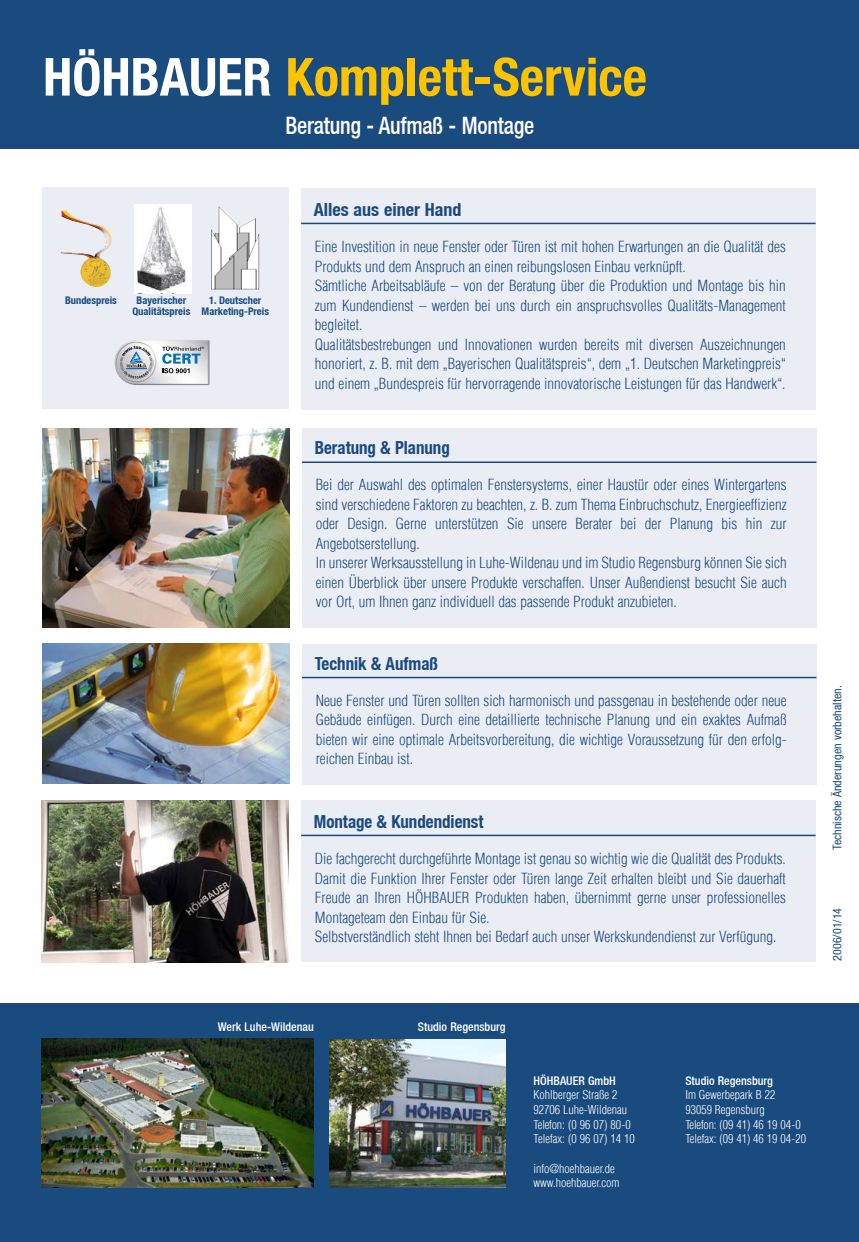
<style>
.page{position:relative;width:859px;height:1242px;background:#fff}
.page>*{position:absolute;margin:0;border:0;box-sizing:border-box;transform-origin:0 0}
.t1{font:700 condensed 52.5px "Helvetica Neue LT";color:#fdc300}
.t2{font:500 condensed 24px "Helvetica Neue LT";letter-spacing:-.01em;color:#fff;scale:.92 1}
.t3{font:700 condensed 18px "Helvetica Neue LT";color:#1a4b7e;scale:.94 1}
.t4{font:700 condensed 18px "Helvetica Neue LT";color:#1a4b7e}
.t5{font:300 condensed 15px/19.5px "Helvetica LT";color:#1a4b7e}
.t6{font:300 condensed 12px/14.7px "Helvetica LT";color:#fff}
.t7{font:500 condensed 12px "Helvetica Neue LT";color:#fff}
.t8{font:condensed 12px "Helvetica Neue LT";color:#1a4b7e}
.t9{font:700 condensed 10.5px/10.5px "Helvetica Neue LT";color:#1a4b7e;text-align:center}
.s1{color:#fff}
</style>
<div class="page">
<div style="left:42px;top:188px;width:246px;height:221px;background:#ebedf5"></div>
<div style="left:302px;top:644px;width:514px;height:140px;background:#ebedf5"></div>
<div style="left:302px;top:428px;width:514px;height:200px;background:#ebedf5"></div>
<div style="left:301px;top:800px;width:515px;height:162px;background:#ebedf5"></div>
<img style="left:43px;top:643px;width:246px;height:141px">
<hr style="left:301px;top:834px;width:515px;height:2px;background:#1a4b7e">
<hr style="left:302px;top:677px;width:514px;height:1px;background:#1a4b7e">
<img style="left:42px;top:800px;width:246px;height:162px">
<img style="left:43px;top:428px;width:246px;height:200px">
<div style="left:301px;top:188px;width:515px;height:222px;background:#ebedf5"></div>
<hr style="left:301px;top:223px;width:515px;height:1px;background:#1a4b7e">
<img style="left:134px;top:204px;width:57px;height:89px">
<img style="left:61px;top:210px;width:52px;height:77px">
<img style="left:211px;top:206px;width:48px;height:83px">
<img style="left:114px;top:340px;width:96px;height:45px">
<svg style="left:162px;top:346px;width:42px;height:27px"></svg>
<img style="left:119px;top:345px;width:34px;height:26px">
<img style="left:123px;top:378px;width:26px;height:1px">
<svg style="left:120px;top:345px;width:32px;height:33px"></svg>
<div style="left:0;top:0;width:859px;height:149px;background:#1a4b7e"></div>
<div style="left:0;top:1003px;width:859px;height:239px;background:#1a4b7e"></div>
<hr style="left:302px;top:461px;width:514px;height:2px;background:#1a4b7e">
<img style="left:42px;top:1039px;width:272px;height:148px">
<img style="left:330px;top:1039px;width:176px;height:148px">
<h1 class="t1" style="left:43px;top:45px;width:605px"><span class="s1">HÖHBAUER</span> Komplett-Service</h1>
<h2 class="t2" style="left:286px;top:112px;width:272px">Beratung - Aufmaß - Montage</h2>
<p class="t9" style="left:65px;top:294px;width:53px">Bundespreis</p>
<p class="t9" style="left:132px;top:295px;width:59px">Bayerischer<br>Qualitätspreis</p>
<p class="t9" style="left:202px;top:295px;width:69px">1. Deutscher<br>Marketing-Preis</p>
<p class="t4" style="left:314px;top:198px;width:149px">Alles aus einer Hand</p>
<p class="t5" style="left:315px;top:237px;width:472px">Eine Investition in neue Fenster oder Türen ist mit hohen Erwartungen an die Qualität des Produkts und dem Anspruch an einen reibungslosen Einbau verknüpft.<br>Sämtliche Arbeitsabläufe – von der Beratung über die Produktion und Montage bis hin zum Kundendienst – werden bei uns durch ein anspruchsvolles Qualitäts-Management begleitet.<br>Qualitätsbestrebungen und Innovationen wurden bereits mit diversen Auszeichnungen honoriert, z. B. mit dem „Bayerischen Qualitätspreis“, dem „1. Deutschen Marketingpreis“ und einem „Bundespreis für hervorragende innovatorische Leistungen für das Handwerk“.</p>
<p class="t3" style="left:315px;top:437px;width:145px">Beratung &amp; Planung</p>
<p class="t5" style="left:316px;top:475px;width:472px">Bei der Auswahl des optimalen Fenstersystems, einer Haustür oder eines Wintergartens sind verschiedene Faktoren zu beachten, z. B. zum Thema Einbruchschutz, Energieeffizienz oder Design. Gerne unterstützen Sie unsere Berater bei der Planung bis hin zur Angebotserstellung.<br>In unserer Werksausstellung in Luhe-Wildenau und im Studio Regensburg können Sie sich einen Überblick über unsere Produkte verschaffen. Unser Außendienst besucht Sie auch vor Ort, um Ihnen ganz individuell das passende Produkt anzubieten.</p>
<p class="t3" style="left:315px;top:653px;width:133px">Technik &amp; Aufmaß</p>
<p class="t5" style="left:316px;top:690px;width:472px;text-align:justify">Neue Fenster und Türen sollten sich harmonisch und passgenau in bestehende oder neue Gebäude einfügen. Durch eine detaillierte technische Planung und ein exaktes Aufmaß bieten wir eine optimale Arbeitsvorbereitung, die wichtige Voraussetzung für den erfolg&shy;reichen Einbau ist.</p>
<p class="t3" style="left:314px;top:810px;width:182px">Montage &amp; Kundendienst</p>
<p class="t5" style="left:315px;top:848px;width:472px">Die fachgerecht durchgeführte Montage ist genau so wichtig wie die Qualität des Produkts.<br>Damit die Funktion Ihrer Fenster oder Türen lange Zeit erhalten bleibt und Sie dauerhaft Freude an Ihren HÖHBAUER Produkten haben, übernimmt gerne unser professionelles Montageteam den Einbau für Sie.<br>Selbstverständlich steht Ihnen bei Bedarf auch unser Werkskundendienst zur Verfügung.</p>
<p class="t7" style="left:218px;top:1019px;width:98px">Werk Luhe-Wildenau</p>
<p class="t7" style="left:418px;top:1019px;width:89px">Studio Regensburg</p>
<p class="t7" style="left:534px;top:1073px;width:84px">HÖHBAUER GmbH</p>
<p class="t6" style="left:534px;top:1087px;width:103px">Kohlberger Straße 2<br>92706 Luhe-Wildenau<br>Telefon: (0 96 07) 80-0<br>Telefax: (0 96 07) 14 10</p>
<p class="t6" style="left:534px;top:1161px;width:87px">info@hoehbauer.de www.hoehbauer.com</p>
<p class="t7" style="left:685px;top:1073px;width:89px">Studio Regensburg</p>
<p class="t6" style="left:685px;top:1087px;width:122px">Im Gewerbepark B 22<br>93059 Regensburg<br>Telefon: (09 41) 46 19 04-0<br>Telefax: (09 41) 46 19 04-20</p>
<p class="t8" style="left:830px;top:850px;width:166px;rotate:-90deg">Technische Änderungen vorbehalten.</p>
<p class="t8" style="left:830px;top:960px;width:54px;rotate:-90deg">2006/01/14</p>
</div>
